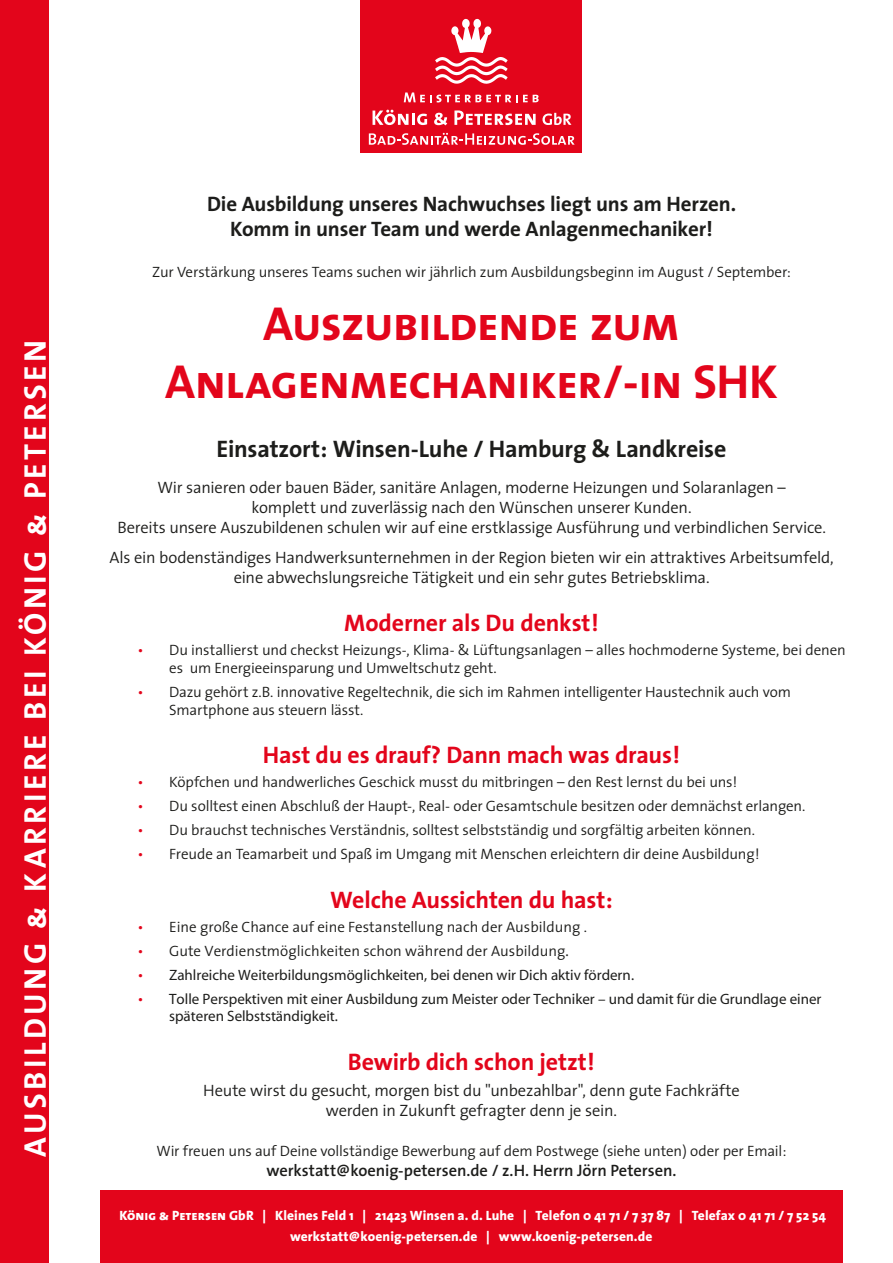
<style>
.page{position:relative;width:893px;height:1263px;background:#fff}
.page>*{position:absolute;margin:0;border:0;box-sizing:border-box;transform-origin:0 0}
.t1{font:48px/57.6px "The Sans Bold Caps";letter-spacing:-.02em;color:#e3051b;text-align:center}
.t2{font:31.5px "The Sans Bold Caps";letter-spacing:.11em;color:#fff}
.t3{font:700 24px "The Sans";letter-spacing:-.01em;color:#e3051b}
.t4{font:700 24px "The Sans";letter-spacing:-.01em;color:#1d1d1b}
.t5{font:700 21px/25.2px "The Sans";letter-spacing:-.01em;color:#1d1d1b;text-align:center}
.t6{font:300 16.5px/19.8px "The Sans";letter-spacing:-.015em;color:#1d1d1b;text-align:center}
.t7{font:600 16.5px "The Sans";letter-spacing:-.005em;color:#1d1d1b}
.t8{font:300 15px/18px "The Sans";letter-spacing:-.01em;color:#1d1d1b}
.t9{font:15px/17.7px "Myriad";color:#1d1d1b}
.t10{font:800 13.5px/21px "The Sans";letter-spacing:.01em;color:#fff;text-align:center}
.s1{color:#e3051b}
.s2{font-family:"Myriad";font-weight:400}
.s3{font-family:"The Sans";font-weight:300;color:#e3051b}
.s4{font-family:"The Sans Extra Bold Caps";font-weight:400}
</style>
<div class="page">
<div style="left:100px;top:1190px;width:743px;height:73px;background:#e3051b"></div>
<div style="left:0;top:0;width:48px;height:1263px;background:#e3051b"></div>
<div style="left:361px;top:0;width:221px;height:152px;background:#e3051b"></div>
<svg style="left:404px;top:92px;width:135px;height:10px"></svg>
<svg style="left:373px;top:110px;width:54px;height:15px"></svg>
<svg style="left:434px;top:113px;width:13px;height:12px"></svg>
<svg style="left:454px;top:110px;width:82px;height:15px"></svg>
<svg style="left:542px;top:113px;width:29px;height:12px"></svg>
<svg style="left:369px;top:133px;width:206px;height:12px"></svg>
<svg style="left:435px;top:19px;width:73px;height:65px"></svg>
<h2 class="t2" style="left:9px;top:1156px;width:818px;rotate:-90deg">AUSBILDUNG &amp; KARRIERE BEI KÖNIG &amp; PETERSEN</h2>
<h3 class="t5" style="left:207px;top:191px;width:530px">Die Ausbildung unseres Nachwuchses liegt uns am Herzen.<br>Komm in unser Team und werde Anlagenmechaniker!</h3>
<p class="t8" style="left:152px;top:262px;width:640px">Zur Verstärkung unseres Teams suchen wir jährlich zum Ausbildungsbeginn im August / September:</p>
<h1 class="t1" style="left:165px;top:294px;width:614px">Auszubildende zum<br>Anlagenmechaniker/-in SHK</h1>
<h3 class="t4" style="left:217px;top:428px;width:511px">Einsatzort: Winsen-Luhe / Hamburg &amp; Landkreise</h3>
<p class="t6" style="left:117px;top:477px;width:710px">Wir sanieren oder bauen Bäder, sanitäre Anlagen, moderne Heizungen und Solaranlagen –<br>komplett und zuverlässig nach den Wünschen unserer Kunden.<br>Bereits unsere Auszubildenen schulen wir auf eine erstklassige Ausführung und verbindlichen Service.</p>
<p class="t6" style="left:109px;top:547px;width:726px">Als ein bodenständiges Handwerksunternehmen in der Region bieten wir ein attraktives Arbeitsumfeld, eine abwechslungsreiche Tätigkeit und ein sehr gutes Betriebsklima.</p>
<h3 class="t3" style="left:344px;top:603px;width:256px">Moderner als Du denkst!</h3>
<p class="t8" style="left:169px;top:640px;width:678px;text-indent:-32px"><span class="s1">•</span> Du installierst und checkst Heizungs-, Klima- &amp; Lüftungsanlagen – alles hochmoderne Systeme, bei denen es um Energieeinsparung und Umweltschutz geht.</p>
<p class="t8" style="left:169px;top:682px;width:624px;text-indent:-32px"><span class="s1">•</span> Dazu gehört z.B. innovative Regeltechnik, die sich im Rahmen intelligenter Haustechnik auch vom<br>Smartphone aus steuern lässt.</p>
<h3 class="t3" style="left:263px;top:735px;width:419px">Hast du es drauf? Dann mach was draus!</h3>
<p class="t8" style="left:138px;top:773px;width:601px"><span class="s1">•</span> Köpfchen und handwerliches Geschick musst du mitbringen – den Rest lernst du bei uns!</p>
<p class="t8" style="left:138px;top:797px;width:669px"><span class="s1">•</span> Du solltest einen Abschluß der Haupt-, Real- oder Gesamtschule besitzen oder demnächst erlangen.</p>
<p class="t8" style="left:138px;top:821px;width:619px"><span class="s1">•</span> Du brauchst technisches Verständnis, solltest selbstständig und sorgfältig arbeiten können.</p>
<p class="t8" style="left:138px;top:845px;width:623px"><span class="s1">•</span> Freude an Teamarbeit und Spaß im Umgang mit Menschen erleichtern dir deine Ausbildung!</p>
<h3 class="t3" style="left:330px;top:879px;width:284px">Welche Aussichten du hast:</h3>
<p class="t8" style="left:138px;top:917px;width:451px"><span class="s1">•</span> Eine große Chance auf eine Festanstellung nach der Ausbildung .</p>
<p class="t8" style="left:138px;top:941px;width:432px"><span class="s1">•</span> Gute Verdienstmöglichkeiten schon während der Ausbildung<span class="s2">.</span></p>
<p class="t9" style="left:138px;top:966px;width:498px"><span class="s3">•</span> Zahlreiche Weiterbildungsmöglichkeiten, bei denen wir Dich aktiv fördern.</p>
<p class="t9" style="left:169px;top:990px;width:654px;text-indent:-32px"><span class="s3">•</span> Tolle Perspektiven mit einer Ausbildung zum Meister oder Techniker – und damit für die Grundlage einer späteren Selbstständigkeit.</p>
<h3 class="t3" style="left:348px;top:1042px;width:248px">Bewirb dich schon jetzt!</h3>
<p class="t6" style="left:203px;top:1080px;width:538px">Heute wirst du gesucht, morgen bist du "unbezahlbar", denn gute Fachkräfte werden in Zukunft gefragter denn je sein.</p>
<p class="t8" style="left:156px;top:1141px;width:631px">Wir freuen uns auf Deine vollständige Bewerbung auf dem Postwege (siehe unten) oder per Email:</p>
<p class="t7" style="left:266px;top:1156px;width:411px">werkstatt@koenig-petersen.de / z.H. Herrn Jörn Petersen.</p>
<p class="t10" style="left:119px;top:1205px;width:708px"><span class="s4">König &amp; Petersen</span> GbR | Kleines Feld 1 | 21423 Winsen a. d. Luhe | Telefon 0 41 71 / 7 37 87 | Telefax 0 41 71 / 7 52 54 werkstatt@koenig-petersen.de | www.koenig-petersen.de</p>
</div>
